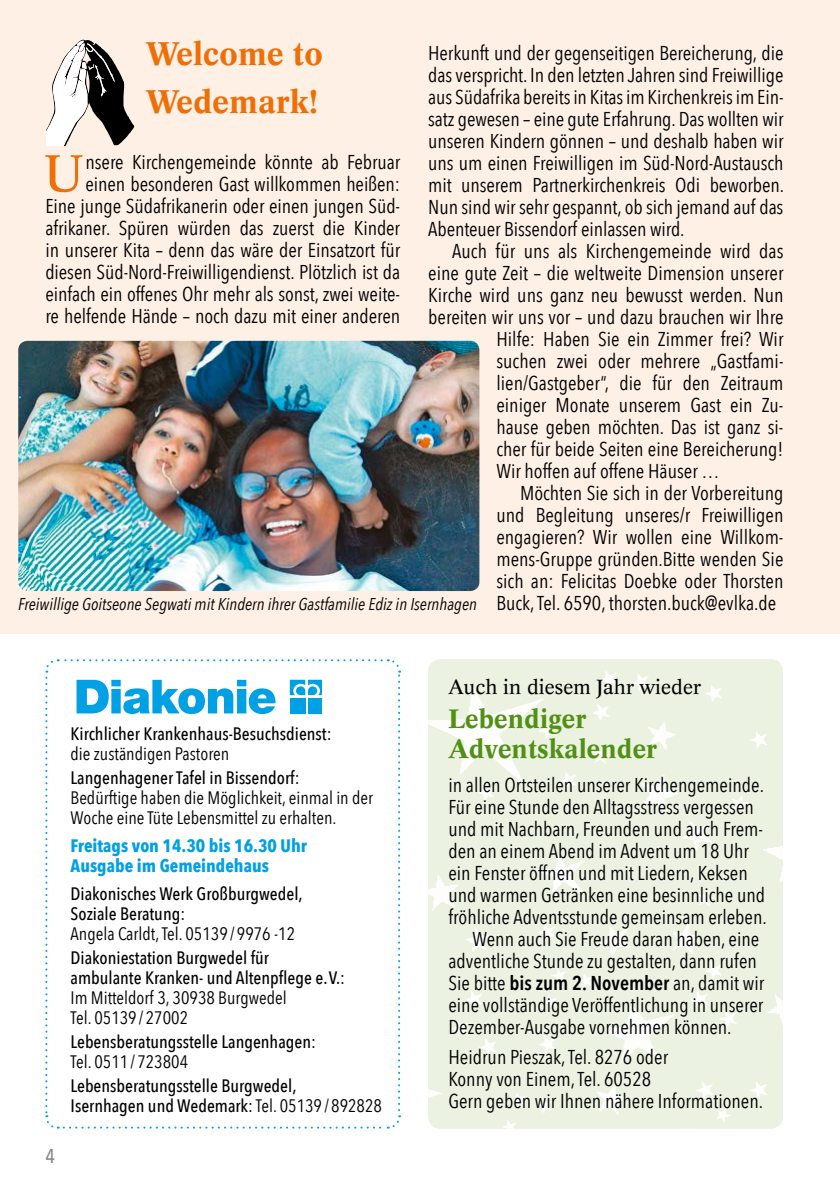
<style>
.page{position:relative;width:840px;height:1191px;background:#fff}
.page>*{position:absolute;margin:0;border:0;box-sizing:border-box;transform-origin:0 0}
.t1{font:50.8px "Concorde";color:#ef6e06}
.t2{font:700 32px/48px "Concorde";color:#ef6e06}
.t3{font:700 26px/30px "Concorde";color:#529015}
.t4{font:20px/22px "Avenir Next Condensed";color:#000}
.t5{font:20px "Concorde";color:#000}
.t6{font:500 20px "Avenir Next Condensed";color:#878888}
.t7{font:500 18px/20px "Avenir Next Condensed";color:#000}
.t8{font:18px/20px "Avenir Next Condensed";color:#000}
.t9{font:700 18px/20px "Avenir Next Condensed";color:#00a0e4}
.t10{font:italic 17px "Avenir Next Condensed";color:#000}
.s1{font-style:normal;font-size:20px}
.s2{font-weight:400}
.s3{font-weight:600}
</style>
<div class="page">
<svg style="left:45px;top:659px;width:356px;height:470px"></svg>
<img style="left:428px;top:659px;width:354px;height:469px">
<div style="left:0;top:0;width:839px;height:633px;background:#fef0e5"></div>
<img style="left:18px;top:341px;width:461px;height:250px">
<svg style="left:46px;top:40px;width:88px;height:106px"></svg>
<h2 class="t2" style="left:147px;top:30px;width:178px">Welcome to<br>Wedemark!</h2>
<p class="t4" style="left:428px;top:41px;width:357px;text-align:justify">Herkunft und der gegenseitigen Bereicherung, die das verspricht. In den letzten Jahren sind Freiwillige aus Südafrika bereits in Kitas im Kirchenkreis im Ein&shy;satz gewesen – eine gute Erfahrung. Das wollten wir unseren Kindern gönnen – und deshalb haben wir uns um einen Freiwilligen im Süd-Nord-Austausch mit unserem Partnerkirchenkreis Odi beworben.<br>Nun sind wir sehr gespannt, ob sich jemand auf das Abenteuer Bissendorf einlassen wird.</p>
<p class="t4" style="left:452px;top:239px;width:332px">Auch für uns als Kirchengemeinde wird das</p>
<p class="t4" style="left:428px;top:261px;width:356px">eine gute Zeit – die weltweite Dimension unserer</p>
<p class="t4" style="left:428px;top:283px;width:356px">Kirche wird uns ganz neu bewusst werden. Nun</p>
<p class="t4" style="left:428px;top:305px;width:356px">bereiten wir uns vor – und dazu brauchen wir Ihre</p>
<p class="t4" style="left:496px;top:327px;width:288px">Hilfe: Haben Sie ein Zimmer frei? Wir</p>
<p class="t4" style="left:496px;top:349px;width:288px">suchen zwei oder mehrere „Gastfami-</p>
<p class="t4" style="left:496px;top:371px;width:288px">lien/Gastgeber“, die für den Zeitraum</p>
<p class="t4" style="left:496px;top:393px;width:288px">einiger Monate unserem Gast ein Zu-</p>
<p class="t4" style="left:496px;top:415px;width:288px">hause geben möchten. Das ist ganz si-</p>
<p class="t4" style="left:496px;top:437px;width:288px">cher für beide Seiten eine Bereicherung!</p>
<p class="t4" style="left:496px;top:459px;width:224px">Wir hoffen auf offene Häuser …</p>
<p class="t4" style="left:519px;top:481px;width:265px">Möchten Sie sich in der Vorbereitung</p>
<p class="t4" style="left:496px;top:503px;width:288px">und Begleitung unseres/r Freiwilligen</p>
<p class="t4" style="left:496px;top:525px;width:288px">engagieren? Wir wollen eine Willkom-</p>
<p class="t4" style="left:496px;top:547px;width:288px">mens-Gruppe gründen.Bitte wenden Sie</p>
<p class="t4" style="left:496px;top:569px;width:288px">sich an: Felicitas Doebke oder Thorsten</p>
<p class="t10" style="left:18px;top:593px;width:759px">Freiwillige Goitseone Segwati mit Kindern ihrer Gastfamilie Ediz in Isernhagen <span class="s1">Buck, Tel. 6590, thorsten.buck@evlka.de</span></p>
<p class="t4" style="left:45px;top:150px;width:356px;text-align:right">nsere Kirchengemeinde könnte ab Februar einen besonderen Gast willkommen heißen:<br>Eine junge Südafrikanerin oder einen jungen Süd&shy;afrikaner. Spüren würden das zuerst die Kinder in unserer Kita – denn das wäre der Einsatzort für diesen Süd-Nord-Freiwilligendienst. Plötzlich ist da einfach ein offenes Ohr mehr als sonst, zwei weite&shy;re helfende Hände – noch dazu mit einer anderen</p>
<h1 class="t1" style="left:44px;top:141px;width:42px">U</h1>
<p class="t6" style="left:45px;top:1143px;width:11px">4</p>
<p class="t7" style="left:71px;top:723px;width:262px">Kirchlicher Krankenhaus-Besuchsdienst:</p>
<p class="t8" style="left:71px;top:742px;width:160px">die zuständigen Pastoren</p>
<p class="t7" style="left:71px;top:767px;width:230px">Langenhagener Tafel in Bissendorf:</p>
<p class="t8" style="left:71px;top:786px;width:304px">Bedürftige haben die Möglichkeit, einmal in der<br>Woche eine Tüte Lebensmittel zu erhalten.</p>
<p class="t9" style="left:71px;top:835px;width:238px">Freitags von 14.30 bis 16.30 Uhr<br>Ausgabe im Gemeindehaus</p>
<p class="t7" style="left:71px;top:883px;width:233px">Diakonisches Werk Großburgwedel,<br>Soziale Beratung:</p>
<p class="t8" style="left:71px;top:922px;width:226px">Angela Carldt, Tel. 05139 / 9976 -12</p>
<p class="t7" style="left:71px;top:947px;width:276px">Diakoniestation Burgwedel für<br>ambulante Kranken- und Altenpflege e.V.:</p>
<p class="t8" style="left:71px;top:986px;width:217px">Im Mitteldorf 3, 30938 Burgwedel<br>Tel. 05139 / 27002</p>
<p class="t7" style="left:71px;top:1031px;width:247px">Lebensberatungsstelle Langenhagen:</p>
<p class="t8" style="left:71px;top:1050px;width:119px">Tel. 0511 / 723804</p>
<p class="t7" style="left:71px;top:1075px;width:313px">Lebensberatungsstelle Burgwedel,<br>Isernhagen und Wedemark: <span class="s2">Tel. 05139 / 892828</span></p>
<p class="t5" style="left:448px;top:674px;width:254px">Auch in diesem Jahr wieder</p>
<h3 class="t3" style="left:448px;top:703px;width:210px">Lebendiger<br>Adventskalender</h3>
<p class="t4" style="left:448px;top:773px;width:317px">in allen Ortsteilen unserer Kirchengemeinde.</p>
<p class="t4" style="left:448px;top:795px;width:307px">Für eine Stunde den Alltagsstress vergessen</p>
<p class="t4" style="left:448px;top:817px;width:316px">und mit Nachbarn, Freunden und auch Frem-</p>
<p class="t4" style="left:448px;top:839px;width:302px">den an einem Abend im Advent um 18 Uhr</p>
<p class="t4" style="left:448px;top:861px;width:301px">ein Fenster öffnen und mit Liedern, Keksen</p>
<p class="t4" style="left:448px;top:883px;width:318px">und warmen Getränken eine besinnliche und</p>
<p class="t4" style="left:448px;top:905px;width:320px">fröhliche Adventsstunde gemeinsam erleben.</p>
<p class="t4" style="left:472px;top:927px;width:288px">Wenn auch Sie Freude daran haben, eine</p>
<p class="t4" style="left:448px;top:949px;width:310px">adventliche Stunde zu gestalten, dann rufen</p>
<p class="t4" style="left:448px;top:971px;width:317px">Sie bitte <span class="s3">bis zum 2. November</span> an, damit wir</p>
<p class="t4" style="left:448px;top:993px;width:316px">eine vollständige Veröffentlichung in unserer</p>
<p class="t4" style="left:448px;top:1015px;width:284px">Dezember-Ausgabe vornehmen können.</p>
<p class="t4" style="left:448px;top:1045px;width:316px">Heidrun Pieszak, Tel. 8276 oder<br>Konny von Einem, Tel. 60528<br>Gern geben wir Ihnen nähere Informationen.</p>
</div>
